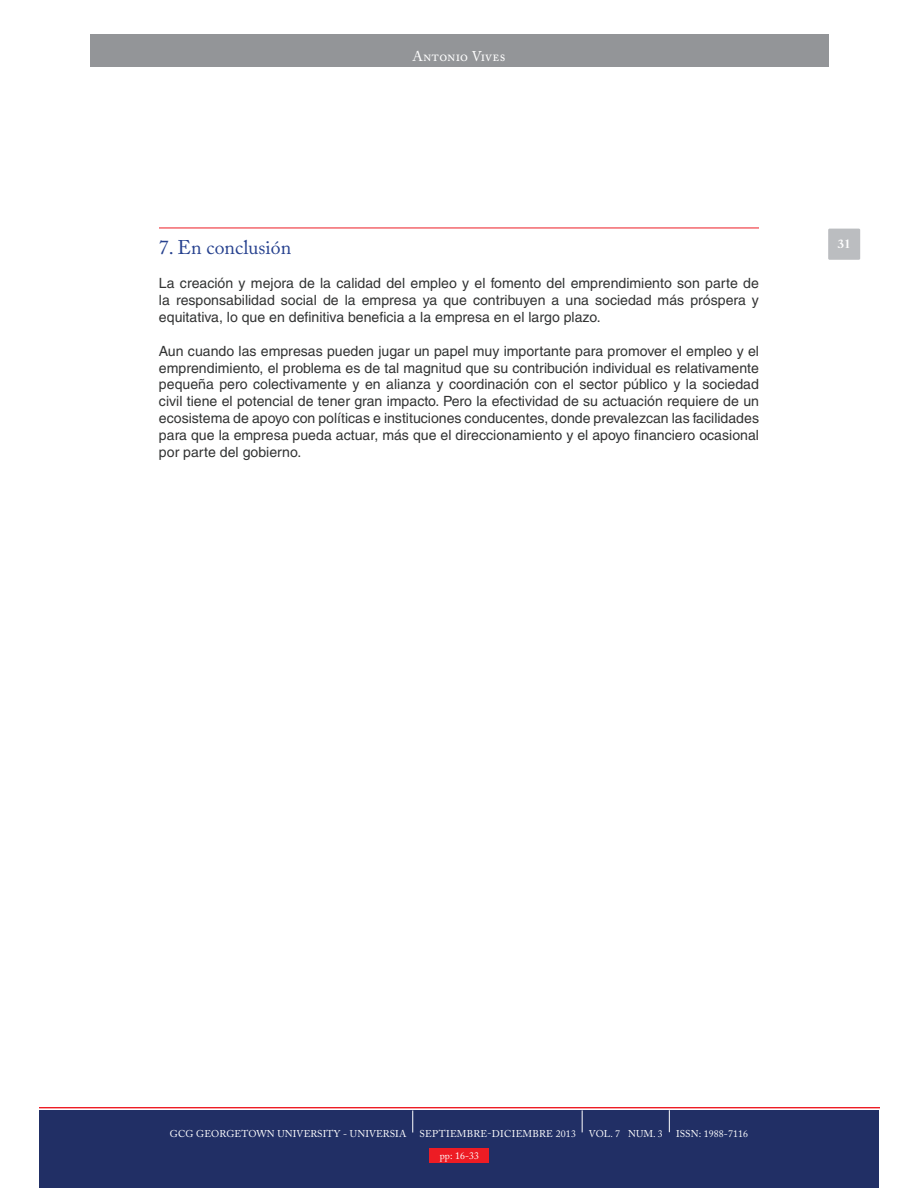
<style>
.page{position:relative;width:918px;height:1188px;background:#fff}
.page>*{position:absolute;margin:0;border:0;box-sizing:border-box;transform-origin:0 0}
.t1{font:19.8px "Adobe Caslon Pro";color:#25408e}
.t2{font:14.1px/17px "Helvetica";color:#323333;text-align:justify}
.t3{font:14.1px "Adobe Caslon Pro";letter-spacing:.01em;color:#fff}
.t4{font:9.9px "Adobe Caslon Pro";letter-spacing:.01em;color:#fff}
</style>
<div class="page">
<div style="left:90px;top:34px;width:738px;height:33px;background:#939598"></div>
<div style="left:39px;top:1110px;width:840px;height:78px;background:#212f65"></div>
<svg style="left:39px;top:1107px;width:840px;height:26px"></svg>
<div style="left:828px;top:229px;width:32px;height:31px;background:#bbbdc0"></div>
<hr style="left:159px;top:228px;width:600px;height:1px;background:#ed1c24">
<div style="left:430px;top:1148px;width:59px;height:15px;background:#ed1c24"></div>
<p class="t3" style="left:412px;top:50px;width:95px">Antonio Vives</p>
<h1 class="t1" style="left:159px;top:240px;width:134px">7. En conclusión</h1>
<p class="t2" style="left:159px;top:276px;width:602px">La creación y mejora de la calidad del empleo y el fomento del emprendimiento son parte de la responsabilidad social de la empresa ya que contribuyen a una sociedad más próspera y equitativa, lo que en definitiva beneficia a la empresa en el largo plazo.</p>
<p class="t2" style="left:159px;top:344px;width:602px">Aun cuando las empresas pueden jugar un papel muy importante para promover el empleo y el emprendimiento, el problema es de tal magnitud que su contribución individual es relativamente pequeña pero colectivamente y en alianza y coordinación con el sector público y la sociedad civil tiene el potencial de tener gran impacto. Pero la efectividad de su actuación requiere de un ecosistema de apoyo con políticas e instituciones conducentes, donde prevalezcan las facilidades para que la empresa pueda actuar, más que el direccionamiento y el apoyo financiero ocasional por parte del gobierno.</p>
<p class="t4" style="left:170px;top:1130px;width:238px">GCG GEORGETOWN UNIVERSITY - UNIVERSIA</p>
<p class="t4" style="left:420px;top:1130px;width:158px">SEPTIEMBRE-DICIEMBRE 2013</p>
<p class="t4" style="left:589px;top:1130px;width:75px">VOL. 7 NUM. 3</p>
<p class="t4" style="left:676px;top:1130px;width:74px">ISSN: 1988-7116</p>
<p class="t4" style="left:440px;top:1152px;width:41px">pp: 16-33</p>
</div>
